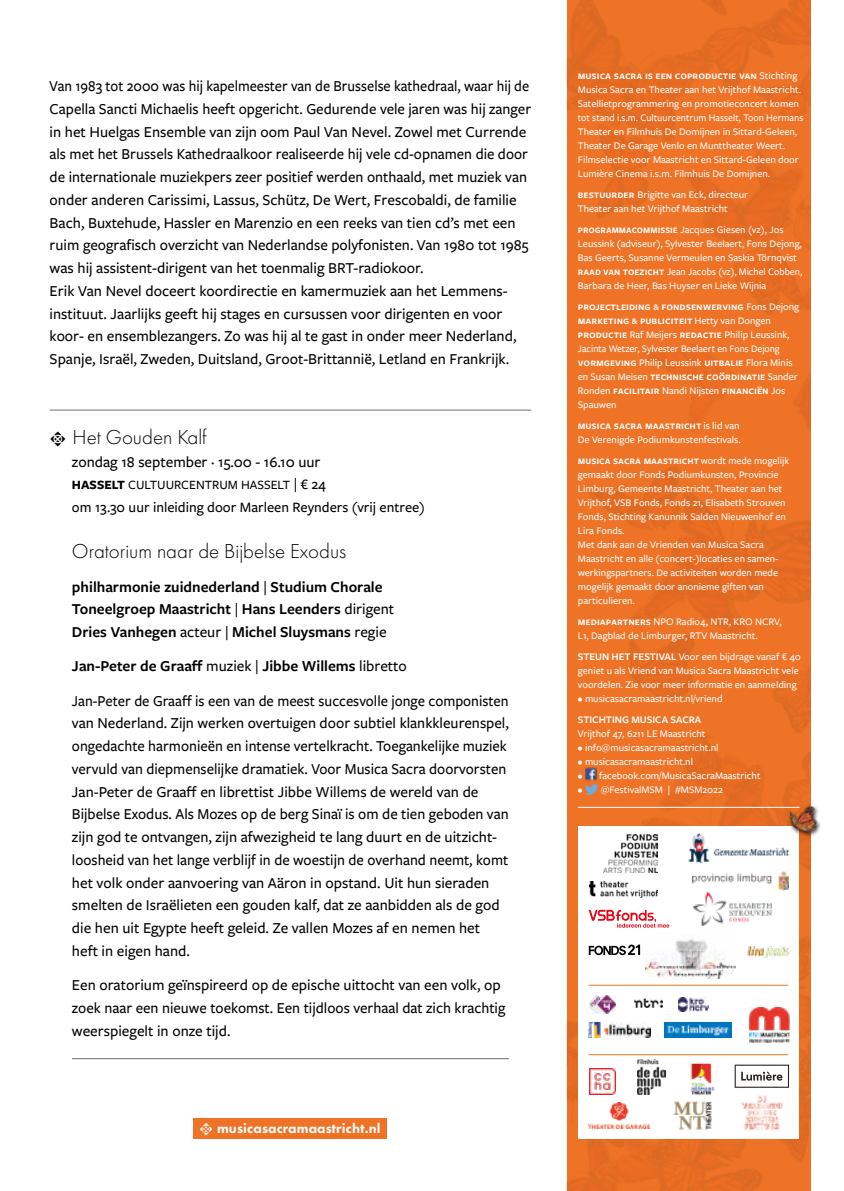
<style>
.page{position:relative;width:844px;height:1191px;background:#fff}
.page>*{position:absolute;margin:0;border:0;box-sizing:border-box;transform-origin:0 0}
.t1{font:300 21px "Futura PT";color:#000}
.t2{font:500 15.75px/22.8px "Freight Sans Pro";color:#000}
.t3{font:500 15.75px/22.8px "Freight Sans Pro";color:#000;scale:.94 1}
.t4{font:600 15.75px/22.8px "Freight Sans Pro";color:#000}
.t5{font:500 14.88px "Freight Sans Pro";color:#000}
.t6{font:800 14px "Futura PT";letter-spacing:.01em;color:#fff}
.t7{font:500 13.12px "Freight Sans Pro";color:#000}
.t8{font:600 11.38px/14px "Freight Sans Pro";color:#fff}
.t9{font:500 10.5px/14px "Freight Sans Pro";color:#fff}
.t10{font:600 10.5px "Freight Sans Pro";color:#fff}
.s1{font-family:"Type Embellishments One";font-weight:400}
.s2{font-weight:700}
.s3{font-size:15.75px}
.s4{font-size:14.88px}
.s5{font-weight:500}
.s6{font-weight:600}
.s7{font-family:"Type Embellishments One";font-weight:400;font-size:17.5px}
.s8{font-weight:500;font-size:10.5px}
.s9{font-weight:600;font-size:11.38px}
.s10{font-size:8.75px}
</style>
<div class="page">
<hr style="left:50px;top:410px;width:481px;height:1px;background:#706f6f">
<hr style="left:72px;top:1058px;width:436px;height:1px;background:#706f6f">
<img style="left:567px;top:0;width:243px;height:1191px">
<div style="left:578px;top:826px;width:220px;height:312px;background:#fff"></div>
<hr style="left:577px;top:807px;width:222px;height:1px;background:#fff">
<img style="left:585px;top:766px;width:11px;height:15px">
<svg style="left:585px;top:784px;width:13px;height:11px"></svg>
<img style="left:589px;top:995px;width:26px;height:18px">
<img style="left:634px;top:998px;width:28px;height:9px">
<img style="left:678px;top:997px;width:30px;height:14px">
<img style="left:603px;top:834px;width:54px;height:38px">
<img style="left:688px;top:833px;width:102px;height:31px">
<img style="left:692px;top:871px;width:96px;height:20px">
<img style="left:693px;top:893px;width:78px;height:32px">
<img style="left:749px;top:1008px;width:41px;height:34px">
<img style="left:588px;top:1022px;width:62px;height:15px">
<img style="left:741px;top:1095px;width:42px;height:36px">
<svg style="left:588px;top:909px;width:81px;height:18px"></svg>
<img style="left:645px;top:939px;width:90px;height:40px">
<img style="left:746px;top:946px;width:44px;height:11px">
<img style="left:589px;top:881px;width:68px;height:16px">
<img style="left:589px;top:1068px;width:26px;height:26px">
<img style="left:690px;top:1063px;width:25px;height:32px">
<svg style="left:734px;top:1064px;width:54px;height:23px"></svg>
<img style="left:588px;top:1102px;width:61px;height:26px">
<img style="left:673px;top:1101px;width:38px;height:28px">
<svg style="left:588px;top:944px;width:52px;height:11px"></svg>
<hr style="left:588px;top:984px;width:200px;height:1px;background:#ee7326">
<hr style="left:588px;top:1054px;width:200px;height:1px;background:#ee7326">
<img style="left:664px;top:1022px;width:67px;height:15px">
<img style="left:637px;top:1059px;width:28px;height:35px">
<img style="left:779px;top:796px;width:42px;height:47px">
<div style="left:193px;top:1118px;width:194px;height:20px;background:#ee7326"></div>
<p class="t3" style="left:50px;top:74px;width:513px">Van 1983 tot 2000 was hij kapelmeester van de Brusselse kathedraal, waar hij de Capella Sancti Michaelis heeft opgericht. Gedurende vele jaren was hij zanger in het Huelgas Ensemble van zijn oom Paul Van Nevel. Zowel met Currende als met het Brussels Kathedraalkoor realiseerde hij vele cd-opnamen die door de internationale muziekpers zeer positief werden onthaald, met muziek van onder anderen Carissimi, Lassus, Schütz, De Wert, Frescobaldi, de familie Bach, Buxtehude, Hassler en Marenzio en een reeks van tien cd’s met een ruim geografisch overzicht van Nederlandse polyfonisten. Van 1980 tot 1985 was hij assistent-dirigent van het toenmalig BRT-radiokoor.<br>Erik Van Nevel doceert koordirectie en kamermuziek aan het Lemmens&shy;instituut. Jaarlijks geeft hij stages en cursussen voor dirigenten en voor koor- en ensemblezangers. Zo was hij al te gast in onder meer Nederland, Spanje, Israël, Zweden, Duitsland, Groot-Brittannië, Letland en Frankrijk.</p>
<h1 class="t1" style="left:50px;top:425px;width:159px"><span class="s1">t</span> Het Gouden Kalf</h1>
<h2 class="t2" style="left:72px;top:449px;width:250px">zondag 18 september · 15.00 - 16.10 uur</h2>
<p class="t7" style="left:72px;top:476px;width:255px"><span class="s2">HASSELT</span> CULTUURCENTRUM HASSELT <span class="s3">|</span> <span class="s4">€ 24</span></p>
<h3 class="t5" style="left:72px;top:497px;width:354px">om 13.30 uur inleiding door Marleen Reynders (vrij entree)</h3>
<h1 class="t1" style="left:72px;top:538px;width:276px">Oratorium naar de Bijbelse Exodus</h1>
<h2 class="t4" style="left:72px;top:574px;width:324px">philharmonie zuidnederland <span class="s5">|</span> Studium Chorale<br>Toneelgroep Maastricht <span class="s5">|</span> Hans Leenders <span class="s5">dirigent<br></span>Dries Vanhegen <span class="s5">acteur |</span> Michel Sluysmans <span class="s5">regie</span></h2>
<h2 class="t2" style="left:72px;top:648px;width:438px;line-height:34.1px"><span class="s6">Jan-Peter de Graaff</span> muziek | <span class="s6">Jibbe Willems</span> libretto<br>Jan-Peter de Graaff is een van de meest succesvolle jonge componisten</h2>
<p class="t2" style="left:72px;top:711px;width:438px">van Nederland. Zijn werken overtuigen door subtiel klankkleurenspel, ongedachte harmonieën en intense vertelkracht. Toegankelijke muziek vervuld van diepmenselijke dramatiek. Voor Musica Sacra doorvorsten Jan-Peter de Graaff en librettist Jibbe Willems de wereld van de Bijbelse Exodus. Als Mozes op de berg Sinaï is om de tien geboden van zijn god te ontvangen, zijn afwezigheid te lang duurt en de uitzicht&shy;loosheid van het lange verblijf in de woestijn de overhand neemt, komt het volk onder aanvoering van Aäron in opstand. Uit hun sieraden smelten de Israëlieten een gouden kalf, dat ze aanbidden als de god die hen uit Egypte heeft geleid. Ze vallen Mozes af en nemen het heft in eigen hand.</p>
<h2 class="t2" style="left:72px;top:973px;width:435px">Een oratorium geïnspireerd op de epische uittocht van een volk, op zoek naar een nieuwe toekomst. Een tijdloos verhaal dat zich krachtig weerspiegelt in onze tijd.</h2>
<h3 class="t6" style="left:199px;top:1119px;width:183px"><span class="s7">t</span> musicasacramaastricht.nl</h3>
<p class="t8" style="left:577px;top:67px;width:221px">musica sacra is een coproductie van <span class="s8">Stichting</span></p>
<p class="t9" style="left:577px;top:82px;width:227px">Musica Sacra en Theater aan het Vrijthof Maastricht.<br>Satellietprogrammering en promotieconcert komen tot stand i.s.m. Cultuurcentrum Hasselt, Toon Hermans Theater en Filmhuis De Domijnen in Sittard-Geleen, Theater De Garage Venlo en Munttheater Weert.<br>Filmselectie voor Maastricht en Sittard-Geleen door Lumière Cinema i.s.m. Filmhuis De Domijnen.</p>
<p class="t9" style="left:577px;top:187px;width:172px"><span class="s9">bestuurder</span> Brigitte van Eck, directeur<br>Theater aan het Vrijthof Maastricht</p>
<p class="t9" style="left:577px;top:222px;width:226px"><span class="s9">programmacommissie</span> Jacques Giesen (vz), Jos Leussink (adviseur), Sylvester Beelaert, Fons Dejong, Bas Geerts, Susanne Vermeulen en Saskia Törnqvist <span class="s9">raad van toezicht</span> Jean Jacobs (vz), Michel Cobben, Barbara de Heer, Bas Huyser en Lieke Wijnia</p>
<p class="t8" style="left:577px;top:298px;width:223px">projectleiding <span class="s10">&amp;</span> fondsenwerving <span class="s8">Fons Dejong </span>marketing <span class="s10">&amp;</span> publiciteit <span class="s8">Hetty van Dongen</span></p>
<p class="t9" style="left:577px;top:327px;width:216px"><span class="s9">productie</span> Raf Meijers <span class="s9">redactie</span> Philip Leussink,<br>Jacinta Wetzer, Sylvester Beelaert en Fons Dejong <span class="s9">vormgeving</span> Philip Leussink <span class="s9">uitbalie</span> Flora Minis</p>
<p class="t8" style="left:577px;top:368px;width:221px"><span class="s8">en Susan Meisen</span> technische coördinatie <span class="s8">Sander</span></p>
<p class="t9" style="left:577px;top:383px;width:209px">Ronden <span class="s9">facilitair</span> Nandi Nijsten <span class="s9">financiën</span> Jos<br>Spauwen</p>
<p class="t8" style="left:577px;top:417px;width:163px">musica sacra maastricht <span class="s8">is lid van</span></p>
<p class="t9" style="left:577px;top:432px;width:164px">De Verenigde Podiumkunstenfestivals.</p>
<p class="t8" style="left:577px;top:452px;width:213px">musica sacra maastricht <span class="s8">wordt mede mogelijk</span></p>
<p class="t9" style="left:577px;top:467px;width:209px">gemaakt door Fonds Podiumkunsten, Provincie Limburg, Gemeente Maastricht, Theater aan het Vrijthof, VSB Fonds, Fonds 21, Elisabeth Strouven Fonds, Stichting Kanunnik Salden Nieuwenhof en Lira Fonds.<br>Met dank aan de Vrienden van Musica Sacra Maastricht en alle (concert-)locaties en samen&shy;werkingspartners. De activiteiten worden mede mogelijk gemaakt door anonieme giften van particulieren.</p>
<p class="t9" style="left:577px;top:614px;width:205px"><span class="s9">mediapartners</span> NPO Radio4, NTR, KRO NCRV,<br>L1, Dagblad de Limburger, RTV Maastricht.</p>
<p class="t9" style="left:577px;top:649px;width:224px"><span class="s6">STEUN HET FESTIVAL</span> Voor een bijdrage vanaf € 40 geniet u als Vriend van Musica Sacra Maastricht vele voordelen. Zie voor meer informatie en aanmelding</p>
<p class="t9" style="left:577px;top:691px;width:146px">• musicasacramaastricht.nl/vriend</p>
<p class="t10" style="left:577px;top:712px;width:125px">STICHTING MUSICA SACRA</p>
<p class="t9" style="left:577px;top:726px;width:129px">Vrijthof 47, 6211 LE Maastricht</p>
<p class="t9" style="left:577px;top:740px;width:142px">• info@musicasacramaastricht.nl</p>
<p class="t9" style="left:577px;top:754px;width:117px">• musicasacramaastricht.nl</p>
<p class="t9" style="left:577px;top:768px;width:184px">• facebook.com/MusicaSacraMaastricht</p>
<p class="t9" style="left:577px;top:782px;width:146px">• @FestivalMSM | #MSM2022</p>
</div>
